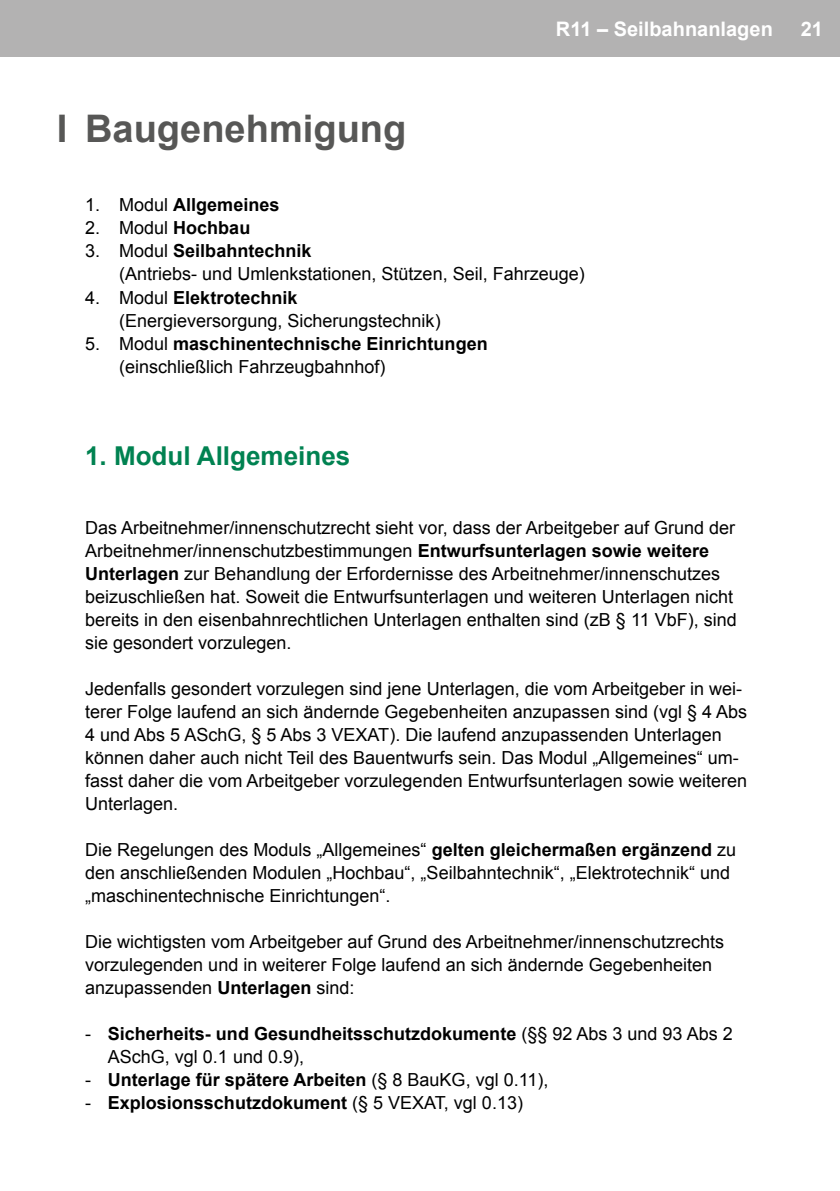
<style>
.page{position:relative;width:840px;height:1191px;background:#fff}
.page>*{position:absolute;margin:0;border:0;box-sizing:border-box;transform-origin:0 0}
.t1{font:700 38px "Arial";color:#575756}
.t2{font:700 26px "Arial";color:#008251}
.t3{font:700 20px "Arial";color:#fff}
.t4{font:18px/23px "Arial";color:#000}
.t5{font:700 18px/23px "Arial";color:#000}
.s1{font-weight:400}
.s2{font-weight:700}
</style>
<div class="page">
<div style="left:0;top:0;width:839px;height:57px;background:#b3b2b2"></div>
<h1 class="t1" style="left:57px;top:104px;width:351px">I Baugenehmigung</h1>
<p class="t3" style="left:555px;top:15px;width:218px">R11 – Seilbahnanlagen</p>
<p class="t3" style="left:800px;top:15px;width:24px">21</p>
<p class="t5" style="left:85px;top:194px;width:196px"><span class="s1">1. Modul</span> Allgemeines</p>
<p class="t4" style="left:85px;top:217px;width:167px">2. Modul <span class="s2">Hochbau</span></p>
<p class="t4" style="left:119px;top:240px;width:467px;text-indent:-34px">3. Modul <span class="s2">Seilbahntechnik<br></span>(Antriebs- und Umlenkstationen, Stützen, Seil, Fahrzeuge)</p>
<p class="t4" style="left:119px;top:286px;width:323px;text-indent:-34px">4. Modul <span class="s2">Elektrotechnik </span>(Energieversorgung, Sicherungstechnik)</p>
<p class="t4" style="left:119px;top:332px;width:370px;text-indent:-34px">5. Modul <span class="s2">maschinentechnische Einrichtungen </span>(einschließlich Fahrzeugbahnhof)</p>
<h2 class="t2" style="left:85px;top:438px;width:266px">1. Modul Allgemeines</h2>
<p class="t4" style="left:85px;top:516px;width:653px">Das Arbeitnehmer/innenschutzrecht sieht vor, dass der Arbeitgeber auf Grund der Arbeitnehmer/innenschutzbestimmungen <span class="s2">Entwurfsunterlagen sowie weitere Unterlagen</span> zur Behandlung der Erfordernisse des Arbeitnehmer/innenschutzes beizuschließen hat. Soweit die Entwurfsunterlagen und weiteren Unterlagen nicht bereits in den eisenbahnrechtlichen Unterlagen enthalten sind (zB § 11 VbF), sind sie gesondert vorzulegen.</p>
<p class="t4" style="left:85px;top:677px;width:663px">Jedenfalls gesondert vorzulegen sind jene Unterlagen, die vom Arbeitgeber in wei&shy;terer Folge laufend an sich ändernde Gegebenheiten anzupassen sind (vgl § 4 Abs 4 und Abs 5 ASchG, § 5 Abs 3 VEXAT). Die laufend anzupassenden Unterlagen können daher auch nicht Teil des Bauentwurfs sein. Das Modul „Allgemeines“ um&shy;fasst daher die vom Arbeitgeber vorzulegenden Entwurfsunterlagen sowie weiteren Unterlagen.</p>
<p class="t4" style="left:85px;top:838px;width:652px">Die Regelungen des Moduls „Allgemeines“ <span class="s2">gelten gleichermaßen ergänzend</span> zu den anschließenden Modulen „Hochbau“, „Seilbahntechnik“, „Elektrotechnik“ und „maschinentechnische Einrichtungen“.</p>
<p class="t4" style="left:85px;top:930px;width:640px">Die wichtigsten vom Arbeitgeber auf Grund des Arbeitnehmer/innenschutzrechts vorzulegenden und in weiterer Folge laufend an sich ändernde Gegebenheiten anzupassenden <span class="s2">Unterlagen</span> sind:</p>
<p class="t5" style="left:108px;top:1022px;width:626px;text-indent:-23px"><span class="s1">-</span> Sicherheits- und Gesundheitsschutzdokumente <span class="s1">(§§ 92 Abs 3 und 93 Abs 2<br>ASchG, vgl 0.1 und 0.9),</span></p>
<p class="t5" style="left:85px;top:1068px;width:464px"><span class="s1">-</span> Unterlage für spätere Arbeiten <span class="s1">(§ 8 BauKG, vgl 0.11),</span></p>
<p class="t5" style="left:85px;top:1091px;width:439px"><span class="s1">-</span> Explosionsschutzdokument <span class="s1">(§ 5 VEXAT, vgl 0.13)</span></p>
</div>
